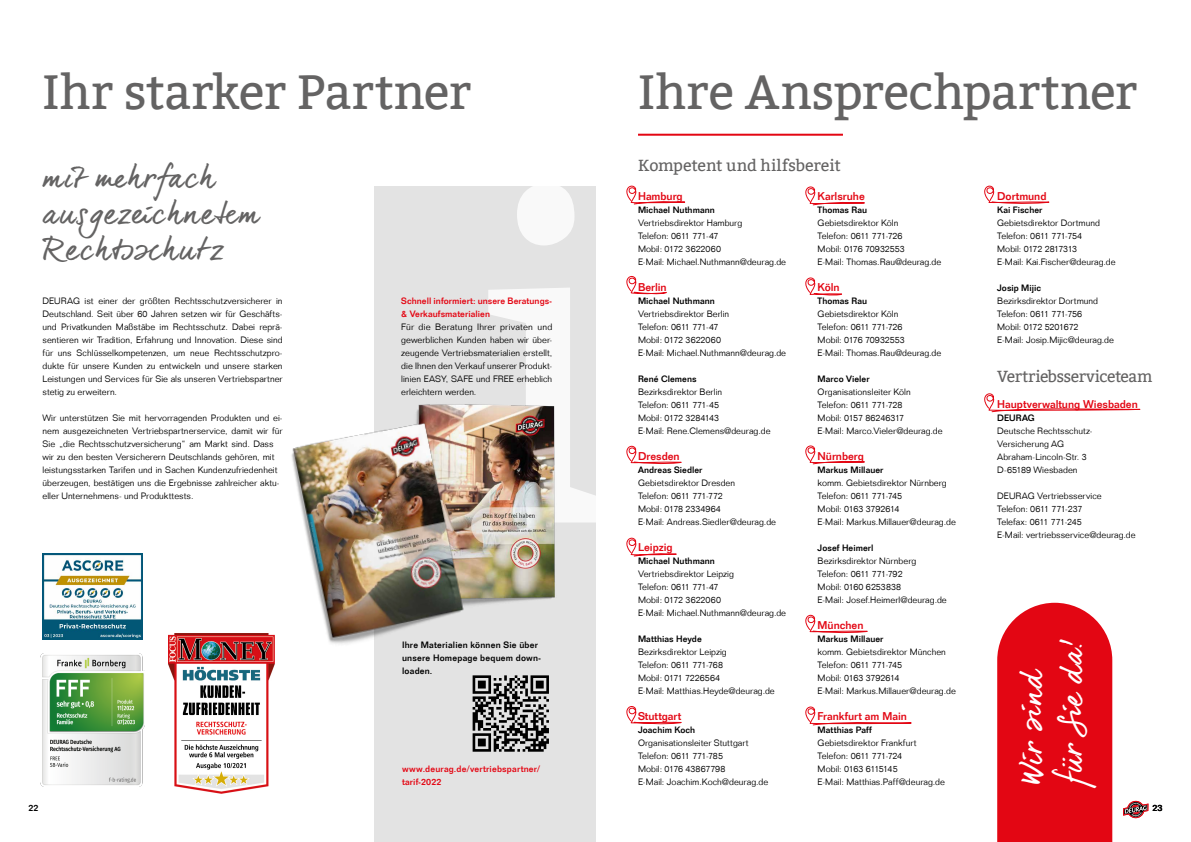
<style>
.page{position:relative;width:1191px;height:842px;background:#fff}
.page>*{position:absolute;margin:0;border:0;box-sizing:border-box;transform-origin:0 0}
.t1{font:48px "Bitter";letter-spacing:-.01em;color:#646363}
.t2{font:30px/36px "dear Joe 6";letter-spacing:.025em;color:#646363}
.t3{font:30px/40px "dear Joe 6";color:#fff}
.t4{font:16px "Bitter";letter-spacing:-.015em;color:#646363}
.t5{font:500 11px "Folio LT";letter-spacing:-.005em;color:#e30613}
.t6{font:300 9px/13px "Folio LT";letter-spacing:.005em;color:#000}
.t7{font:500 9px/13px "Folio LT";letter-spacing:.005em;color:#000}
.t8{font:500 9px/13px "Folio LT";letter-spacing:.01em;color:#e30613}
</style>
<div class="page">
<div style="left:997px;top:603px;width:115px;height:239px;background:#e30613"></div>
<hr style="left:638px;top:134px;width:205px;height:2px;background:#e30613">
<svg style="left:1123px;top:801px;width:25px;height:17px"></svg>
<div style="left:374px;top:187px;width:221px;height:655px;background:#e3e3e3"></div>
<svg style="left:488px;top:187px;width:107px;height:335px"></svg>
<img style="left:488px;top:380px;width:102px;height:223px">
<img style="left:291px;top:404px;width:211px;height:240px">
<img style="left:168px;top:633px;width:106px;height:161px">
<svg style="left:626px;top:276px;width:40px;height:19px"></svg>
<svg style="left:626px;top:185px;width:59px;height:20px"></svg>
<svg style="left:626px;top:445px;width:55px;height:20px"></svg>
<svg style="left:984px;top:185px;width:65px;height:19px"></svg>
<svg style="left:805px;top:277px;width:37px;height:19px"></svg>
<svg style="left:626px;top:706px;width:55px;height:19px"></svg>
<svg style="left:805px;top:614px;width:62px;height:20px"></svg>
<svg style="left:626px;top:537px;width:50px;height:20px"></svg>
<svg style="left:805px;top:706px;width:106px;height:19px"></svg>
<svg style="left:805px;top:445px;width:59px;height:19px"></svg>
<svg style="left:805px;top:186px;width:59px;height:19px"></svg>
<svg style="left:984px;top:393px;width:156px;height:19px"></svg>
<img style="left:41px;top:654px;width:104px;height:132px">
<img style="left:43px;top:553px;width:100px;height:86px">
<svg style="left:472px;top:675px;width:77px;height:77px"></svg>
<h1 class="t1" style="left:43px;top:64px;width:430px">Ihr starker Partner</h1>
<h2 class="t2" style="left:43px;top:159px;width:217px">mit mehrfach ausgezeichnetem<br>Rechtsschutz</h2>
<p class="t6" style="left:43px;top:294px;width:242px;text-align:justify">DEURAG ist einer der größten Rechtsschutzversicherer in Deutschland. Seit über 60 Jahren setzen wir für Geschäfts&shy;und Privatkunden Maßstäbe im Rechtsschutz. Dabei reprä&shy;sentieren wir Tradition, Erfahrung und Innovation. Diese sind für uns Schlüsselkompetenzen, um neue Rechtsschutzpro&shy;dukte für unsere Kunden zu entwickeln und unsere starken Leistungen und Services für Sie als unseren Vertriebspartner stetig zu erweitern.</p>
<p class="t6" style="left:43px;top:411px;width:242px">Wir unterstützen Sie mit hervorragenden Produkten und ei&shy;nem ausgezeichneten Vertriebspartnerservice, damit wir für Sie „die Rechtsschutzversicherung“ am Markt sind. Dass wir zu den besten Versicherern Deutschlands gehören, mit leistungsstarken Tarifen und in Sachen Kundenzufriedenheit überzeugen, bestätigen uns die Ergebnisse zahlreicher aktu&shy;eller Unternehmens- und Produkttests.</p>
<p class="t7" style="left:28px;top:801px;width:11px">22</p>
<p class="t8" style="left:401px;top:294px;width:153px">Schnell informiert: unsere Beratungs-&amp; Verkaufsmaterialien</p>
<p class="t6" style="left:401px;top:320px;width:153px;text-align:justify">Für die Beratung Ihrer privaten und gewerblichen Kunden haben wir über&shy;zeugende Vertriebsmaterialien erstellt, die Ihnen den Verkauf unserer Produkt&shy;linien EASY, SAFE und FREE erheblich erleichtern werden.</p>
<p class="t7" style="left:402px;top:639px;width:141px">Ihre Materialien können Sie über unsere Homepage bequem down&shy;loaden.</p>
<p class="t8" style="left:402px;top:762px;width:140px">www.deurag.de/vertriebspartner/ tarif-2022</p>
<h1 class="t1" style="left:638px;top:64px;width:501px">Ihre Ansprechpartner</h1>
<h3 class="t4" style="left:638px;top:156px;width:204px">Kompetent und hilfsbereit</h3>
<p class="t5" style="left:638px;top:189px;width:46px">Hamburg</p>
<p class="t7" style="left:638px;top:203px;width:78px">Michael Nuthmann</p>
<p class="t6" style="left:638px;top:216px;width:150px">Vertriebsdirektor Hamburg<br>Telefon: 0611 771-47<br>Mobil: 0172 3622060<br>E-Mail: Michael.Nuthmann@deurag.de</p>
<p class="t5" style="left:638px;top:280px;width:30px">Berlin</p>
<p class="t7" style="left:638px;top:294px;width:78px">Michael Nuthmann</p>
<p class="t6" style="left:638px;top:307px;width:150px">Vertriebsdirektor Berlin<br>Telefon: 0611 771-47<br>Mobil: 0172 3622060<br>E-Mail: Michael.Nuthmann@deurag.de</p>
<p class="t7" style="left:638px;top:372px;width:60px">René Clemens</p>
<p class="t6" style="left:638px;top:385px;width:134px">Bezirksdirektor Berlin<br>Telefon: 0611 771-45<br>Mobil: 0172 3284143<br>E-Mail: Rene.Clemens@deurag.de</p>
<p class="t5" style="left:638px;top:449px;width:43px">Dresden</p>
<p class="t7" style="left:638px;top:463px;width:66px">Andreas Siedler</p>
<p class="t6" style="left:638px;top:476px;width:140px">Gebietsdirektor Dresden<br>Telefon: 0611 771-772<br>Mobil: 0178 2334964<br>E-Mail: Andreas.Siedler@deurag.de</p>
<p class="t5" style="left:638px;top:540px;width:36px">Leipzig</p>
<p class="t7" style="left:638px;top:554px;width:78px">Michael Nuthmann</p>
<p class="t6" style="left:638px;top:567px;width:150px">Vertriebsdirektor Leipzig<br>Telefon: 0611 771-47<br>Mobil: 0172 3622060<br>E-Mail: Michael.Nuthmann@deurag.de</p>
<p class="t7" style="left:638px;top:632px;width:65px">Matthias Heyde</p>
<p class="t6" style="left:638px;top:645px;width:138px">Bezirksdirektor Leipzig<br>Telefon: 0611 771-768<br>Mobil: 0171 7226564<br>E-Mail: Matthias.Heyde@deurag.de</p>
<p class="t5" style="left:638px;top:709px;width:45px">Stuttgart</p>
<p class="t7" style="left:638px;top:723px;width:59px">Joachim Koch</p>
<p class="t6" style="left:638px;top:736px;width:132px">Organisationsleiter Stuttgart<br>Telefon: 0611 771-785<br>Mobil: 0176 43867798<br>E-Mail: Joachim.Koch@deurag.de</p>
<p class="t5" style="left:817px;top:189px;width:49px">Karlsruhe</p>
<p class="t7" style="left:817px;top:203px;width:51px">Thomas Rau</p>
<p class="t6" style="left:817px;top:216px;width:125px">Gebietsdirektor Köln<br>Telefon: 0611 771-726<br>Mobil: 0176 70932553<br>E-Mail: Thomas.Rau@deurag.de</p>
<p class="t5" style="left:817px;top:280px;width:24px">Köln</p>
<p class="t7" style="left:817px;top:294px;width:51px">Thomas Rau</p>
<p class="t6" style="left:817px;top:307px;width:125px">Gebietsdirektor Köln<br>Telefon: 0611 771-726<br>Mobil: 0176 70932553<br>E-Mail: Thomas.Rau@deurag.de</p>
<p class="t7" style="left:817px;top:372px;width:53px">Marco Vieler</p>
<p class="t6" style="left:817px;top:385px;width:126px">Organisationsleiter Köln<br>Telefon: 0611 771-728<br>Mobil: 0157 86246317<br>E-Mail: Marco.Vieler@deurag.de</p>
<p class="t5" style="left:817px;top:449px;width:48px">Nürnberg</p>
<p class="t7" style="left:817px;top:463px;width:67px">Markus Millauer</p>
<p class="t6" style="left:817px;top:476px;width:140px">komm. Gebietsdirektor Nürnberg<br>Telefon: 0611 771-745<br>Mobil: 0163 3792614<br>E-Mail: Markus.Millauer@deurag.de</p>
<p class="t7" style="left:817px;top:541px;width:57px">Josef Heimerl</p>
<p class="t6" style="left:817px;top:554px;width:131px">Bezirksdirektor Nürnberg<br>Telefon: 0611 771-792<br>Mobil: 0160 6253838<br>E-Mail: Josef.Heimerl@deurag.de</p>
<p class="t5" style="left:817px;top:618px;width:47px">München</p>
<p class="t7" style="left:817px;top:632px;width:67px">Markus Millauer</p>
<p class="t6" style="left:817px;top:645px;width:140px">komm. Gebietsdirektor München<br>Telefon: 0611 771-745<br>Mobil: 0163 3792614<br>E-Mail: Markus.Millauer@deurag.de</p>
<p class="t5" style="left:817px;top:709px;width:91px">Frankfurt am Main</p>
<p class="t7" style="left:817px;top:723px;width:56px">Matthias Paff</p>
<p class="t6" style="left:817px;top:736px;width:129px">Gebietsdirektor Frankfurt<br>Telefon: 0611 771-724<br>Mobil: 0163 6115145<br>E-Mail: Matthias.Paff@deurag.de</p>
<p class="t5" style="left:997px;top:189px;width:51px">Dortmund</p>
<p class="t7" style="left:997px;top:203px;width:47px">Kai Fischer</p>
<p class="t6" style="left:997px;top:216px;width:120px">Gebietsdirektor Dortmund<br>Telefon: 0611 771-754<br>Mobil: 0172 2817313<br>E-Mail: Kai.Fischer@deurag.de</p>
<p class="t7" style="left:997px;top:281px;width:45px">Josip Mijic</p>
<p class="t6" style="left:997px;top:294px;width:118px">Bezirksdirektor Dortmund<br>Telefon: 0611 771-756<br>Mobil: 0172 5201672<br>E-Mail: Josip.Mijic@deurag.de</p>
<h3 class="t4" style="left:997px;top:367px;width:157px">Vertriebsserviceteam</h3>
<p class="t5" style="left:997px;top:397px;width:142px">Hauptverwaltung Wiesbaden</p>
<p class="t7" style="left:997px;top:411px;width:39px">DEURAG</p>
<p class="t6" style="left:997px;top:424px;width:97px">Deutsche Rechtsschutz-<br>Versicherung AG<br>Abraham-Lincoln-Str. 3<br>D-65189 Wiesbaden</p>
<p class="t6" style="left:997px;top:489px;width:140px">DEURAG Vertriebsservice<br>Telefon: 0611 771-237<br>Telefax: 0611 771-245<br>E-Mail: vertriebsservice@deurag.de</p>
<h2 class="t3" style="left:1011px;top:785px;width:147px;rotate:-90deg">Wir sind für Sie da!</h2>
<p class="t7" style="left:1152px;top:801px;width:11px">23</p>
</div>
